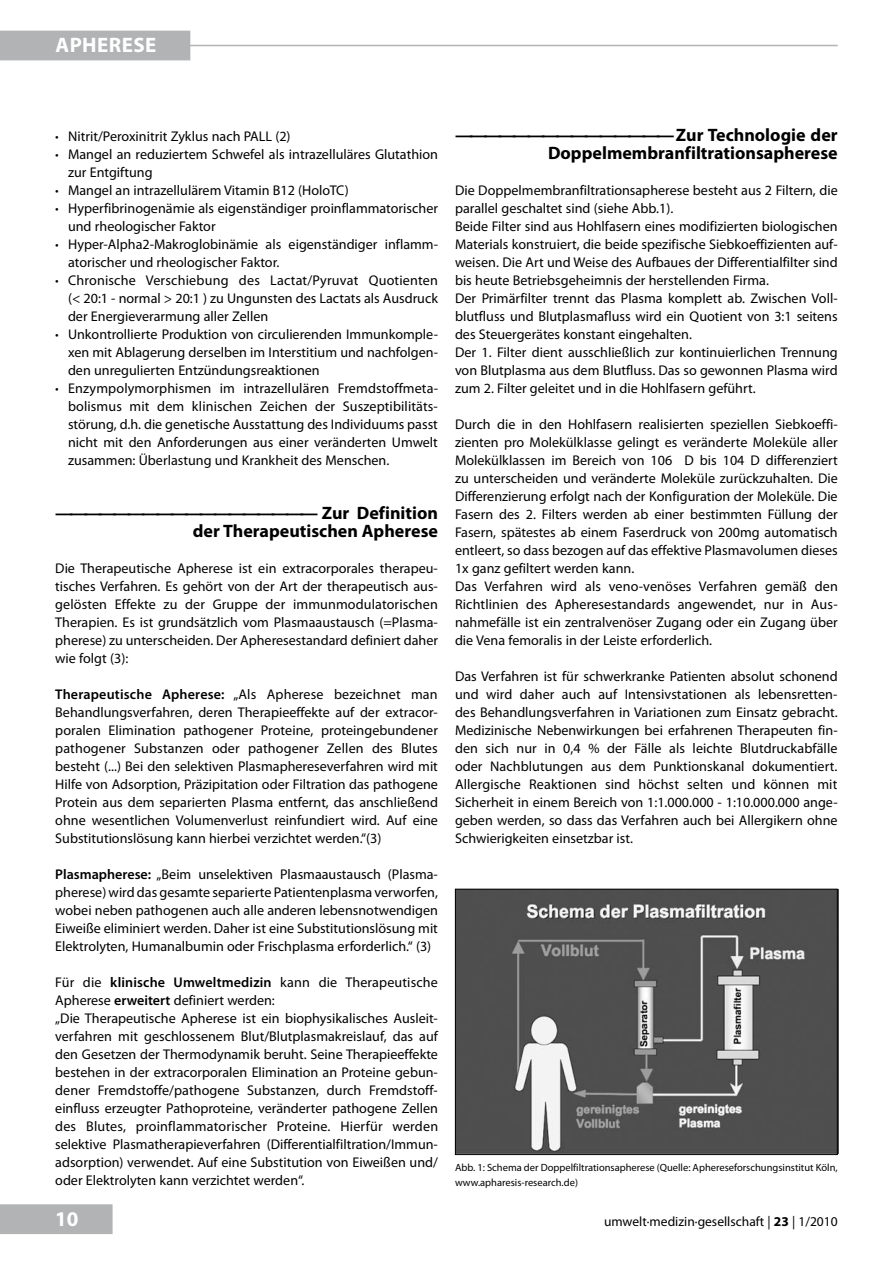
<style>
.page{position:relative;width:893px;height:1263px;background:#fff}
.page>*{position:absolute;margin:0;border:0;box-sizing:border-box;transform-origin:0 0}
.t1{font:700 21px "Myriad Pro";color:#fff}
.t2{font:700 18px/18px "Myriad Pro";color:#000;text-align:right}
.t3{font:14.1px/18px "Myriad Pro";color:#000;text-align:justify}
.t4{font:13.5px "Myriad Pro";color:#000}
.t5{font:10.5px/15px "Myriad Pro";color:#000}
.s1{font-weight:700}
.s2{font-weight:600}
</style>
<div class="page">
<hr style="left:55px;top:45px;width:783px;height:1px;background:#b1b3b4">
<div style="left:0;top:1204px;width:113px;height:30px;background:#b1b3b4"></div>
<div style="left:0;top:31px;width:190px;height:29px;background:#b1b3b4"></div>
<img style="left:457px;top:891px;width:379px;height:262px">
<div style="left:455px;top:889px;width:383px;height:266px;border:1px solid #000"></div>
<h1 class="t1" style="left:55px;top:32px;width:55px">Apherese</h1>
<p class="t3" style="left:55px;top:127px;width:237px"><span class="s1">·</span> Nitrit/Peroxinitrit Zyklus nach PALL (2)</p>
<p class="t3" style="left:55px;top:145px;width:384px"><span class="s1">·</span> Mangel an reduziertem Schwefel als intrazelluläres Glutathion</p>
<p class="t3" style="left:68px;top:163px;width:86px">zur Entgiftung</p>
<p class="t3" style="left:55px;top:181px;width:295px"><span class="s1">·</span> Mangel an intrazellulärem Vitamin B12 (HoloTC)</p>
<p class="t3" style="left:55px;top:199px;width:384px"><span class="s1">·</span> Hyperfibrinogenämie als eigenständiger proinflammatorischer</p>
<p class="t3" style="left:68px;top:217px;width:149px">und rheologischer Faktor</p>
<p class="t3" style="left:55px;top:235px;width:384px"><span class="s1">·</span> Hyper-Alpha2-Makroglobinämie als eigenständiger inflamm-</p>
<p class="t3" style="left:68px;top:253px;width:213px">atorischer und rheologischer Faktor.</p>
<p class="t3" style="left:55px;top:271px;width:384px"><span class="s1">·</span> Chronische Verschiebung des Lactat/Pyruvat Quotienten</p>
<p class="t3" style="left:68px;top:289px;width:371px">(&lt; 20:1 - normal &gt; 20:1 ) zu Ungunsten des Lactats als Ausdruck</p>
<p class="t3" style="left:68px;top:307px;width:202px">der Energieverarmung aller Zellen</p>
<p class="t3" style="left:55px;top:325px;width:383px"><span class="s1">·</span> Unkontrollierte Produktion von circulierenden Immunkomple-</p>
<p class="t3" style="left:68px;top:343px;width:371px">xen mit Ablagerung derselben im Interstitium und nachfolgen-</p>
<p class="t3" style="left:68px;top:361px;width:253px">den unregulierten Entzündungsreaktionen</p>
<p class="t3" style="left:55px;top:379px;width:383px"><span class="s1">·</span> Enzympolymorphismen im intrazellulären Fremdstoffmeta-</p>
<p class="t3" style="left:68px;top:397px;width:370px">bolismus mit dem klinischen Zeichen der Suszeptibilitäts-</p>
<p class="t3" style="left:68px;top:415px;width:371px">störung, d.h. die genetische Ausstattung des Individuums passt</p>
<p class="t3" style="left:68px;top:433px;width:371px">nicht mit den Anforderungen aus einer veränderten Umwelt</p>
<p class="t3" style="left:68px;top:451px;width:323px">zusammen: Überlastung und Krankheit des Menschen.</p>
<p class="t2" style="left:55px;top:503px;width:384px">—————————————————— Z u r D e f i n i t i o n der Therapeutischen Apherese</p>
<p class="t3" style="left:55px;top:559px;width:384px">Die Therapeutische Apherese ist ein extracorporales therapeu&shy;tisches Verfahren. Es gehört von der Art der therapeutisch aus&shy;gelösten Effekte zu der Gruppe der immunmodulatorischen Therapien. Es ist grundsätzlich vom Plasmaaustausch (=Plasma&shy;pherese) zu unterscheiden. Der Apheresestandard definiert daher wie folgt (3):</p>
<p class="t3" style="left:55px;top:685px;width:384px"><span class="s2">Therapeutische Apherese:</span> „Als Apherese bezeichnet man Behandlungsverfahren, deren Therapieeffekte auf der extracor&shy;poralen Elimination pathogener Proteine, proteingebundener pathogener Substanzen oder pathogener Zellen des Blutes besteht (...) Bei den selektiven Plasmaphereseverfahren wird mit Hilfe von Adsorption, Präzipitation oder Filtration das pathogene Protein aus dem separierten Plasma entfernt, das anschließend ohne wesentlichen Volumenverlust reinfundiert wird. Auf eine Substitutionslösung kann hierbei verzichtet werden.“(3)</p>
<p class="t3" style="left:55px;top:865px;width:384px"><span class="s2">Plasmapherese:</span> „Beim unselektiven Plasmaaustausch (Plasma&shy;pherese) wird das gesamte separierte Patientenplasma verworfen, wobei neben pathogenen auch alle anderen lebensnotwendigen Eiweiße eliminiert werden. Daher ist eine Substitutionslösung mit Elektrolyten, Humanalbumin oder Frischplasma erforderlich.“ (3)</p>
<p class="t3" style="left:55px;top:973px;width:384px;text-align:left">Für die <span class="s2">klinische Umweltmedizin</span> kann die Therapeutische Apherese <span class="s2">erweitert</span> definiert werden:<br>„Die Therapeutische Apherese ist ein biophysikalisches Ausleit&shy;verfahren mit geschlossenem Blut/Blutplasmakreislauf, das auf den Gesetzen der Thermodynamik beruht. Seine Therapieeffekte bestehen in der extracorporalen Elimination an Proteine gebun&shy;dener Fremdstoffe/pathogene Substanzen, durch Fremdstoff-- einfluss erzeugter Pathoproteine, veränderter pathogene Zellen des Blutes, proinflammatorischer Proteine. Hierfür werden selektive Plasmatherapieverfahren (Differentialfiltration/Immun&shy;adsorption) verwendet. Auf eine Substitution von Eiweißen und/ oder Elektrolyten kann verzichtet werden“.</p>
<p class="t2" style="left:455px;top:125px;width:384px">——————————————— Z ur Technologie der<br>Doppelmembranfiltrationsapherese</p>
<p class="t3" style="left:455px;top:181px;width:384px;text-align:left">Die Doppelmembranfiltrationsapherese besteht aus 2 Filtern, die parallel geschaltet sind (siehe Abb.1).<br>Beide Filter sind aus Hohlfasern eines modifizierten biologischen Materials konstruiert, die beide spezifische Siebkoeffizienten auf&shy;weisen. Die Art und Weise des Aufbaues der Differentialfilter sind bis heute Betriebsgeheimnis der herstellenden Firma.<br>Der Primärfilter trennt das Plasma komplett ab. Zwischen Voll&shy;blutfluss und Blutplasmafluss wird ein Quotient von 3:1 seitens des Steuergerätes konstant eingehalten.<br>Der 1. Filter dient ausschließlich zur kontinuierlichen Trennung von Blutplasma aus dem Blutfluss. Das so gewonnen Plasma wird zum 2. Filter geleitet und in die Hohlfasern geführt.</p>
<p class="t3" style="left:455px;top:415px;width:384px;text-align:left">Durch die in den Hohlfasern realisierten speziellen Siebkoeffi&shy;zienten pro Molekülklasse gelingt es veränderte Moleküle aller Molekülklassen im Bereich von 106 D bis 104 D differenziert zu unterscheiden und veränderte Moleküle zurückzuhalten. Die Differenzierung erfolgt nach der Konfiguration der Moleküle. Die Fasern des 2. Filters werden ab einer bestimmten Füllung der Fasern, spätestes ab einem Faserdruck von 200mg automatisch entleert, so dass bezogen auf das effektive Plasmavolumen dieses 1x ganz gefiltert werden kann.<br>Das Verfahren wird als veno-venöses Verfahren gemäß den Richtlinien des Apheresestandards angewendet, nur in Aus&shy;nahmefälle ist ein zentralvenöser Zugang oder ein Zugang über die Vena femoralis in der Leiste erforderlich.</p>
<p class="t3" style="left:455px;top:667px;width:384px">Das Verfahren ist für schwerkranke Patienten absolut schonend und wird daher auch auf Intensivstationen als lebensretten&shy;des Behandlungsverfahren in Variationen zum Einsatz gebracht.<br>Medizinische Nebenwirkungen bei erfahrenen Therapeuten fin&shy;den sich nur in 0,4 % der Fälle als leichte Blutdruckabfälle oder Nachblutungen aus dem Punktionskanal dokumentiert.<br>Allergische Reaktionen sind höchst selten und können mit Sicherheit in einem Bereich von 1:1.000.000 - 1:10.000.000 ange&shy;geben werden, so dass das Verfahren auch bei Allergikern ohne Schwierigkeiten einsetzbar ist.</p>
<p class="t5" style="left:455px;top:1160px;width:384px">Abb. 1: Schema der Doppelfiltrationsapherese (Quelle: Aphereseforschungsinstitut Köln, www.apharesis-research.de)</p>
<h1 class="t1" style="left:55px;top:1205px;width:25px">10</h1>
<p class="t4" style="left:604px;top:1213px;width:235px">umwelt·medizin·gesellschaft | <span class="s1">23</span> | 1/2010</p>
</div>
